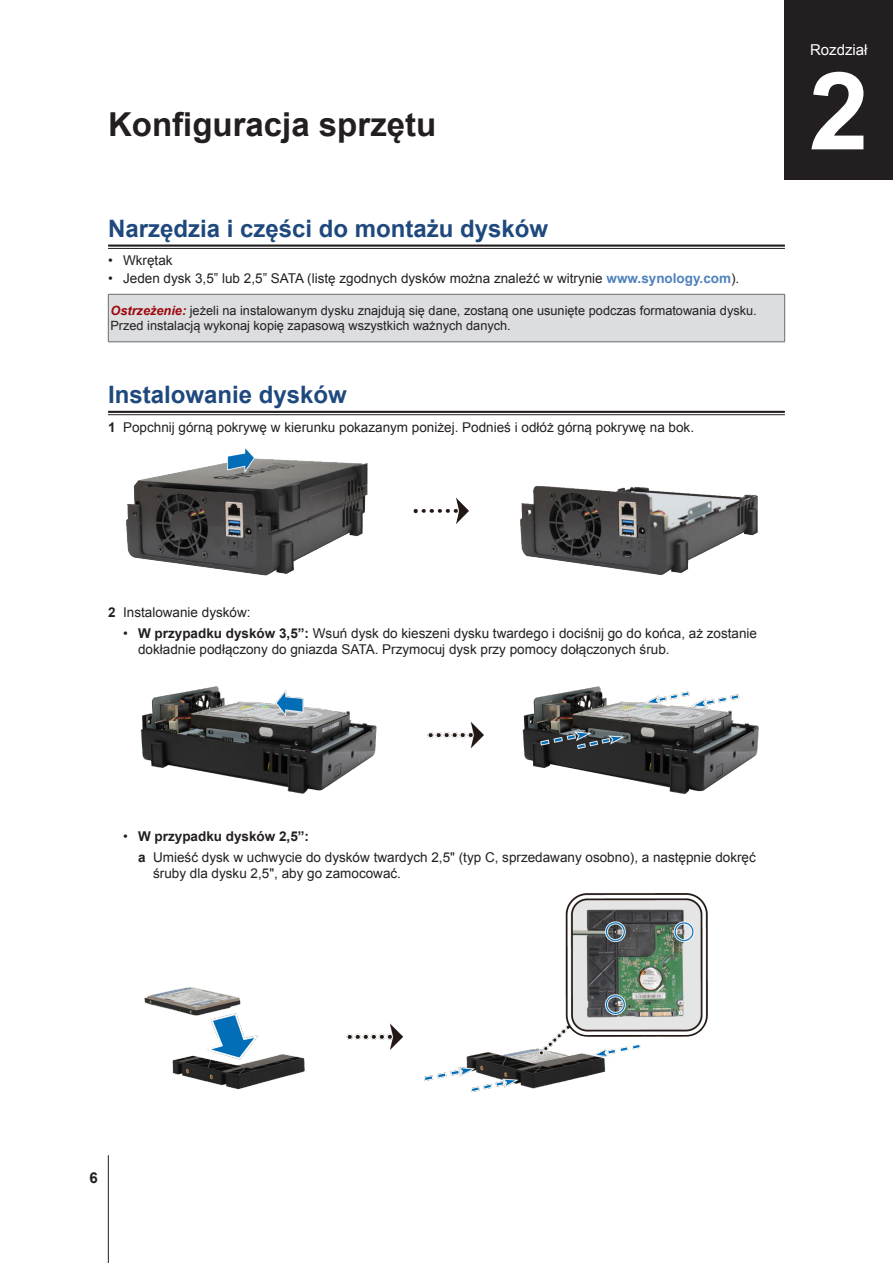
<style>
.page{position:relative;width:893px;height:1263px;background:#fff}
.page>*{position:absolute;margin:0;border:0;box-sizing:border-box;transform-origin:0 0}
.ChapterNum{font:700 108px "Arial";color:#fff}
.H1-ChapterTitle{font:700 33px "Arial";color:#231f20}
.H2-underline{font:700 24px "Arial";color:#1f497d}
.Chapter-center{font:15px "Arial";color:#fff}
.PageNumber-sidebar{font:700 15px "Arial";color:#231f20}
.t1{font:13.5px/16.5px "Arial";color:#231f20}
.t2{font:700 13.5px "Arial";color:#231f20}
.Warning-sidebar{font:12.75px/15px "Arial";color:#231f20}
.s1{font-weight:700;color:#4f81bd}
.s2{font-weight:700;font-style:italic;color:#9d070d}
.s3{font-weight:700}
.s4{font-weight:400}
</style>
<div class="page">
<hr style="left:108px;top:245px;width:677px;height:2px;background:#231f20">
<hr style="left:108px;top:248px;width:677px;height:1px;background:#231f20">
<hr style="left:108px;top:411px;width:677px;height:2px;background:#231f20">
<hr style="left:108px;top:414px;width:677px;height:1px;background:#231f20">
<div style="left:108px;top:294px;width:677px;height:48px;background:#dcdddf"></div>
<hr style="left:108px;top:294px;width:677px;height:1px;background:#6c6d70">
<hr style="left:108px;top:294px;width:1px;height:48px;background:#6c6d70">
<hr style="left:784px;top:294px;width:1px;height:48px;background:#6c6d70">
<hr style="left:108px;top:342px;width:677px;height:1px;background:#6c6d70">
<img style="left:126px;top:448px;width:632px;height:128px">
<img style="left:140px;top:686px;width:619px;height:108px">
<img style="left:144px;top:893px;width:564px;height:199px">
<div style="left:784px;top:0;width:109px;height:180px;background:#231f20"></div>
<hr style="left:108px;top:1155px;width:1px;height:108px;background:#231f20">
<p class="H1-ChapterTitle" style="left:108px;top:103px;width:330px">Konfiguracja sprzętu</p>
<p class="H2-underline" style="left:108px;top:212px;width:442px">Narzędzia i części do montażu dysków</p>
<p class="t1" style="left:108px;top:253px;width:66px">• Wkrętak</p>
<p class="t1" style="left:108px;top:271px;width:633px">• Jeden dysk 3,5” lub 2,5” SATA (listę zgodnych dysków można znaleźć w witrynie <span class="s1">www.synology.com</span>).</p>
<p class="Warning-sidebar" style="left:110px;top:303px;width:648px"><span class="s2">Ostrzeżenie:</span> jeżeli na instalowanym dysku znajdują się dane, zostaną one usunięte podczas formatowania dysku.<br>Przed instalacją wykonaj kopię zapasową wszystkich ważnych danych.</p>
<p class="H2-underline" style="left:108px;top:378px;width:240px">Instalowanie dysków</p>
<p class="t1" style="left:108px;top:419px;width:587px"><span class="s3">1</span> Popchnij górną pokrywę w kierunku pokazanym poniżej. Podnieś i odłóż górną pokrywę na bok.</p>
<p class="Chapter-center" style="left:810px;top:40px;width:59px">Rozdział</p>
<p class="ChapterNum" style="left:809px;top:39px;width:62px">2</p>
<p class="t1" style="left:108px;top:604px;width:144px"><span class="s3">2</span> Instalowanie dysków:</p>
<p class="t1" style="left:138px;top:625px;width:620px;text-indent:-15px">• <span class="s3">W przypadku dysków 3,5”:</span> Wsuń dysk do kieszeni dysku twardego i dociśnij go do końca, aż zostanie dokładnie podłączony do gniazda SATA. Przymocuj dysk przy pomocy dołączonych śrub.</p>
<p class="t2" style="left:123px;top:827px;width:188px"><span class="s4">•</span> W przypadku dysków 2,5”:</p>
<p class="t1" style="left:153px;top:849px;width:604px;text-indent:-15px"><span class="s3">a</span> Umieść dysk w uchwycie do dysków twardych 2,5" (typ C, sprzedawany osobno), a następnie dokręć śruby dla dysku 2,5", aby go zamocować.</p>
<p class="PageNumber-sidebar" style="left:89px;top:1168px;width:10px">6</p>
</div>
